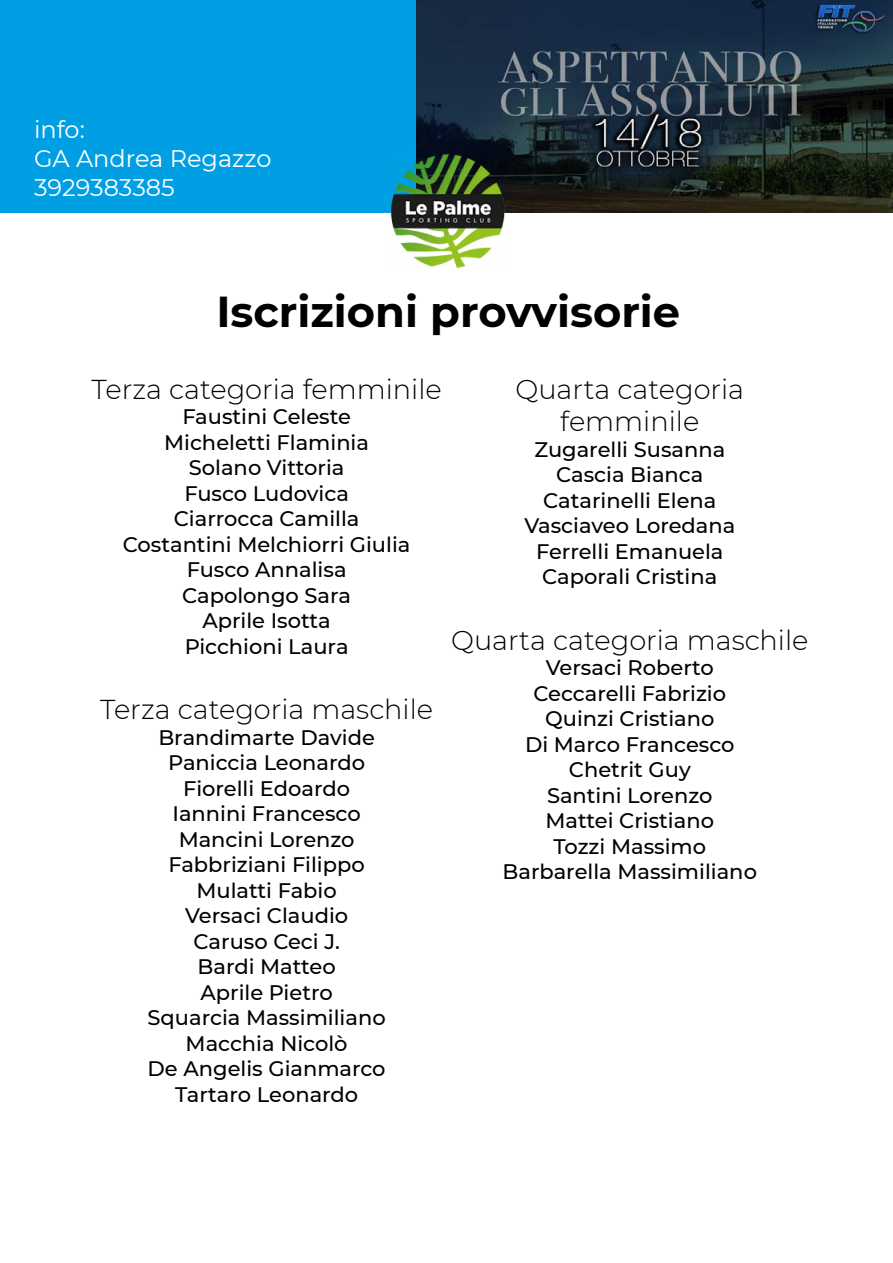
<style>
.page{position:relative;width:893px;height:1263px;background:#fff}
.page>*{position:absolute;margin:0;border:0;box-sizing:border-box;transform-origin:0 0}
.t1{font:700 43.2px "Montserrat";color:#000}
.t2{font:300 27.3px/32.7px "Montserrat";color:#000;text-align:center}
.t3{font:24px/28.8px "Montserrat";color:#fff}
.t4{font:500 21px/25.5px "Montserrat";color:#000;text-align:center}
</style>
<div class="page">
<div style="left:0;top:0;width:417px;height:212px;background:#009fe3"></div>
<img style="left:417px;top:0;width:476px;height:212px">
<img style="left:389px;top:152px;width:119px;height:116px">
<p class="t3" style="left:34px;top:114px;width:239px">info:<br>GA Andrea Regazzo<br>3929383385</p>
<h1 class="t1" style="left:216px;top:281px;width:465px">Iscrizioni provvisorie</h1>
<h2 class="t2" style="left:92px;top:372px;width:352px">Terza categoria femminile</h2>
<p class="t4" style="left:123px;top:403px;width:289px">Faustini Celeste<br>Micheletti Flaminia<br>Solano Vittoria<br>Fusco Ludovica<br>Ciarrocca Camilla<br>Costantini Melchiorri Giulia<br>Fusco Annalisa<br>Capolongo Sara<br>Aprile Isotta<br>Picchioni Laura</p>
<h2 class="t2" style="left:100px;top:692px;width:334px">Terza categoria maschile</h2>
<p class="t4" style="left:148px;top:724px;width:240px">Brandimarte Davide<br>Paniccia Leonardo<br>Fiorelli Edoardo<br>Iannini Francesco<br>Mancini Lorenzo<br>Fabbriziani Filippo<br>Mulatti Fabio<br>Versaci Claudio<br>Caruso Ceci J.<br>Bardi Matteo<br>Aprile Pietro<br>Squarcia Massimiliano<br>Macchia Nicolò<br>De Angelis Gianmarco<br>Tartaro Leonardo</p>
<h2 class="t2" style="left:515px;top:372px;width:230px">Quarta categoria femminile</h2>
<p class="t4" style="left:524px;top:436px;width:212px">Zugarelli Susanna<br>Cascia Bianca<br>Catarinelli Elena<br>Vasciaveo Loredana<br>Ferrelli Emanuela<br>Caporali Cristina</p>
<h2 class="t2" style="left:451px;top:623px;width:359px">Quarta categoria maschile</h2>
<p class="t4" style="left:503px;top:654px;width:256px">Versaci Roberto<br>Ceccarelli Fabrizio<br>Quinzi Cristiano<br>Di Marco Francesco<br>Chetrit Guy<br>Santini Lorenzo<br>Mattei Cristiano<br>Tozzi Massimo<br>Barbarella Massimiliano</p>
</div>
